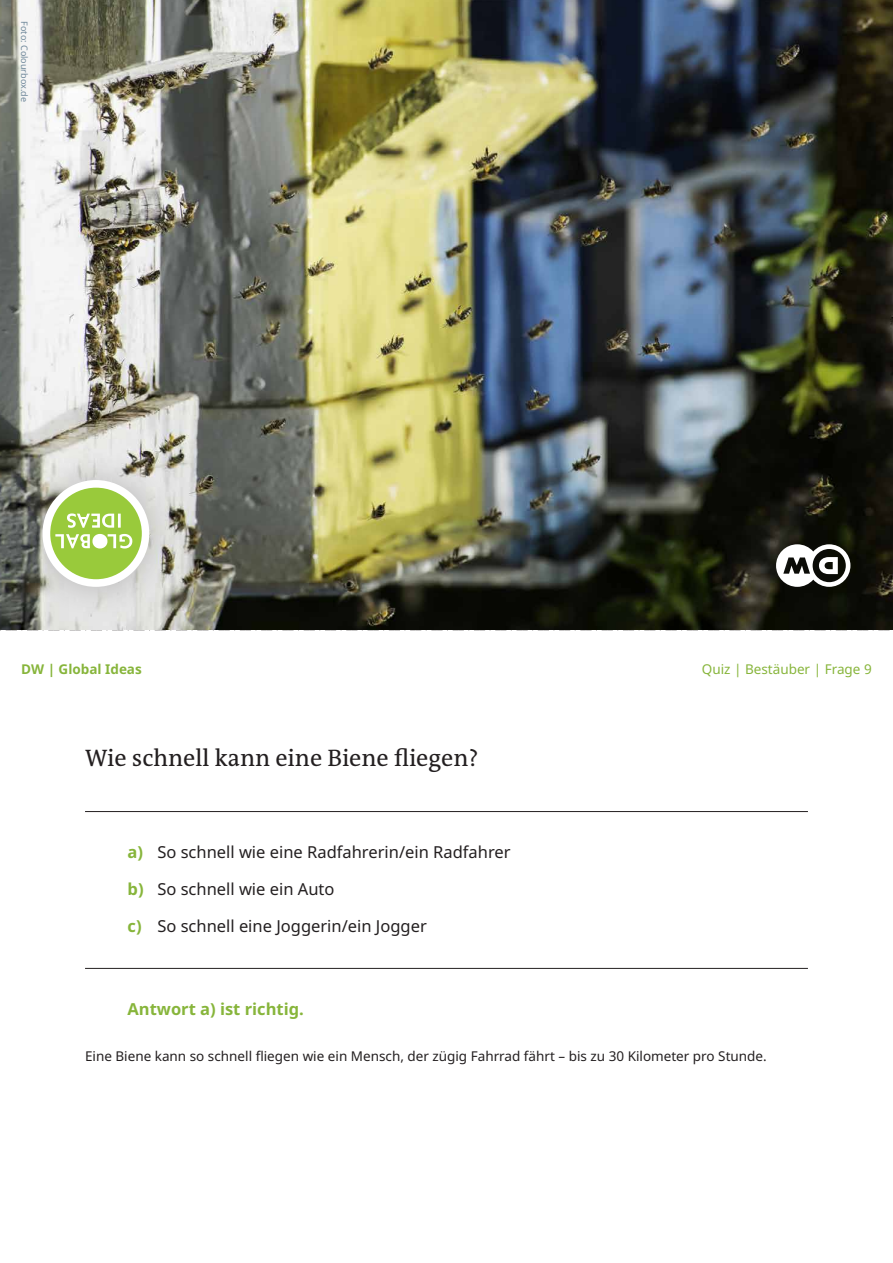
<style>
.page{position:relative;width:893px;height:1263px;background:#fff}
.page>*{position:absolute;margin:0;border:0;box-sizing:border-box;transform-origin:0 0}
.t1{font:24px "DW The Antiqua B W5 Plain";color:#231f20}
.t2{font:16.5px "Noto Sans";color:#231f20}
.t3{font:700 16.5px "Noto Sans";color:#87b53b}
.t4{font:13.5px "Noto Sans";color:#231f20}
.t5{font:13.5px "Noto Sans";color:#87b53b}
.t6{font:700 13.5px "Noto Sans";color:#87b53b}
.t7{font:9px "Noto Sans";color:#6f889a}
.s1{font-weight:700;color:#87b53b}
</style>
<div class="page">
<svg style="left:0;top:629px;width:893px;height:1px"></svg>
<hr style="left:85px;top:811px;width:723px;height:1px;background:#231f20">
<hr style="left:85px;top:968px;width:723px;height:1px;background:#231f20">
<img style="left:0;top:0;width:893px;height:629px">
<div style="left:10px;top:447px;width:172px;height:172px;background:#231f20;opacity:.25"></div>
<div style="left:43px;top:480px;width:106px;height:107px;background:#fff;border-radius:50%"></div>
<div style="left:50px;top:488px;width:92px;height:91px;background:#99ca3b;border-radius:50%"></div>
<svg style="left:55px;top:513px;width:77px;height:35px"></svg>
<div style="left:768px;top:537px;width:90px;height:58px;background:#231f20;opacity:.2"></div>
<svg style="left:776px;top:544px;width:74px;height:43px"></svg>
<p class="t7" style="left:31px;top:21px;width:82px;rotate:90deg">Foto: Colourbox.de</p>
<p class="t6" style="left:21px;top:659px;width:122px">DW | Global Ideas</p>
<p class="t5" style="left:702px;top:659px;width:171px">Quiz | Bestäuber | Frage 9</p>
<h1 class="t1" style="left:85px;top:742px;width:395px">Wie schnell kann eine Biene fliegen?</h1>
<p class="t2" style="left:128px;top:840px;width:385px"><span class="s1">a)</span> So schnell wie eine Radfahrerin/ein Radfahrer</p>
<p class="t2" style="left:128px;top:877px;width:208px"><span class="s1">b)</span> So schnell wie ein Auto</p>
<p class="t2" style="left:128px;top:914px;width:301px"><span class="s1">c)</span> So schnell eine Joggerin/ein Jogger</p>
<p class="t3" style="left:128px;top:997px;width:178px">Antwort a) ist richtig.</p>
<p class="t4" style="left:85px;top:1046px;width:683px">Eine Biene kann so schnell fliegen wie ein Mensch, der zügig Fahrrad fährt – bis zu 30 Kilometer pro Stunde.</p>
</div>
